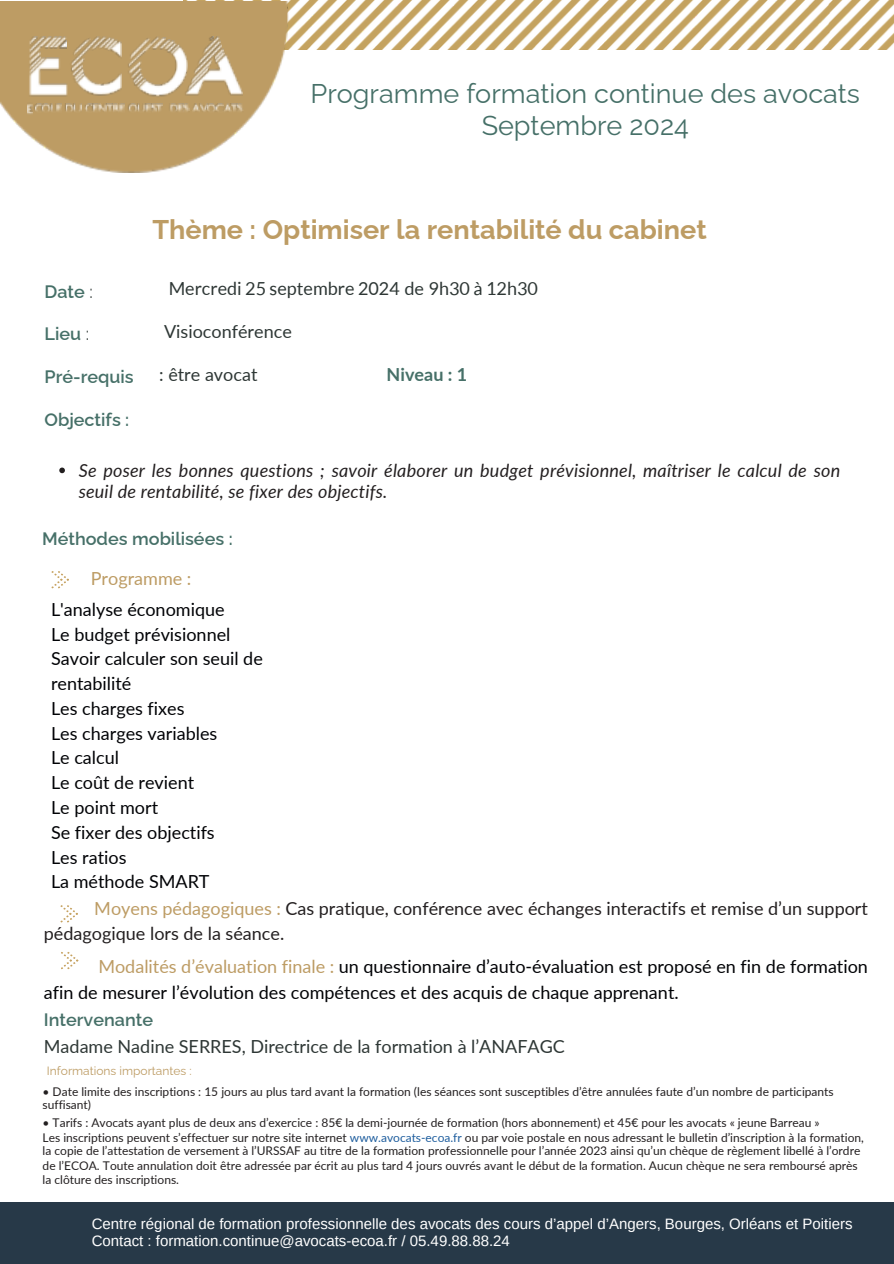
<style>
.page{position:relative;width:894px;height:1264px;background:#fff}
.page>*{position:absolute;margin:0;border:0;box-sizing:border-box;transform-origin:0 0}
.t1{font:27px/31.5px "Raleway";color:#467068;text-align:center}
.t2{font:700 27px "Raleway";color:#bd9c64}
.t3{font:18px/24.8px "Lato";color:#000205}
.t4{font:italic 18px/21.3px "Lato";letter-spacing:.01em;color:#231f20}
.t5{font:18px/24.8px "Lato";color:#231f20}
.t6{font:18px "Lato";color:#2e3735}
.t7{font:600 18px "Raleway";color:#467068}
.t8{font:18px "Lato";color:#bd9c64}
.t9{font:700 18px "Lato";color:#467068}
.t10{font:15px/16.8px "Arimo";color:#fff}
.t11{font:12px/13.5px "Lato";color:#231f20}
.t12{font:12px "Raleway";color:#bd9c64}
.s1{font-weight:400;color:#2e3735}
.s2{color:#bd9c64}
.s3{font-family:"Raleway";font-weight:600;color:#467068}
.s4{color:#2e3735}
.s5{color:#1f5e9e}
</style>
<div class="page">
<img style="left:183px;top:0;width:710px;height:50px">
<svg style="left:51px;top:571px;width:18px;height:18px"></svg>
<svg style="left:60px;top:905px;width:18px;height:18px"></svg>
<svg style="left:61px;top:952px;width:18px;height:18px"></svg>
<img style="left:0;top:1px;width:288px;height:171px">
<svg style="left:27px;top:102px;width:135px;height:12px;background:#c0a577"></svg>
<svg style="left:168px;top:104px;width:75px;height:8px"></svg>
<img style="left:201px;top:36px;width:18px;height:4px">
<img style="left:197px;top:40px;width:23px;height:4px">
<img style="left:194px;top:44px;width:28px;height:10px">
<svg style="left:213px;top:48px;width:12px;height:6px"></svg>
<img style="left:188px;top:54px;width:54px;height:42px">
<img style="left:127px;top:36px;width:32px;height:24px">
<img style="left:127px;top:60px;width:11px;height:15px">
<svg style="left:152px;top:37px;width:28px;height:9px"></svg>
<svg style="left:129px;top:68px;width:9px;height:20px"></svg>
<img style="left:138px;top:46px;width:50px;height:51px">
<img style="left:69px;top:36px;width:31px;height:30px">
<img style="left:71px;top:57px;width:13px;height:6px">
<img style="left:90px;top:36px;width:17px;height:15px">
<img style="left:98px;top:36px;width:13px;height:14px">
<img style="left:102px;top:37px;width:14px;height:13px">
<svg style="left:107px;top:39px;width:12px;height:12px"></svg>
<svg style="left:71px;top:63px;width:15px;height:19px"></svg>
<img style="left:109px;top:40px;width:13px;height:18px">
<img style="left:75px;top:72px;width:46px;height:24px">
<img style="left:28px;top:36px;width:24px;height:21px">
<img style="left:42px;top:36px;width:6px;height:12px">
<img style="left:28px;top:51px;width:13px;height:4px">
<img style="left:28px;top:55px;width:14px;height:2px">
<img style="left:48px;top:36px;width:5px;height:12px">
<img style="left:28px;top:57px;width:40px;height:39px">
<svg style="left:53px;top:36px;width:13px;height:12px"></svg>
<div style="left:0;top:1201px;width:893px;height:62px;background:#273948"></div>
<svg style="left:59px;top:467px;width:6px;height:6px"></svg>
<h1 class="t1" style="left:310px;top:78px;width:551px">Programme formation continue des avocats<br>Septembre 2024</h1>
<h4 class="t7" style="left:44px;top:281px;width:50px">Date <span class="s1">:</span></h4>
<h4 class="t7" style="left:44px;top:323px;width:46px">Lieu <span class="s1">:</span></h4>
<h4 class="t7" style="left:44px;top:366px;width:91px">Pré-requis</h4>
<h4 class="t7" style="left:44px;top:409px;width:86px">Objectifs :</h4>
<h2 class="t2" style="left:152px;top:214px;width:555px">Thème : Optimiser la rentabilité du cabinet</h2>
<p class="t6" style="left:169px;top:278px;width:370px">Mercredi 25 septembre 2024 de 9h30 à 12h30</p>
<p class="t6" style="left:164px;top:320px;width:129px">Visioconférence</p>
<p class="t6" style="left:159px;top:363px;width:100px">: être avocat</p>
<p class="t9" style="left:386px;top:363px;width:82px">Niveau : 1</p>
<p class="t4" style="left:79px;top:459px;width:762px">Se poser les bonnes questions ; savoir élaborer un budget prévisionnel, maîtriser le calcul de son seuil de rentabilité, se fixer des objectifs.</p>
<h4 class="t7" style="left:42px;top:528px;width:192px">Méthodes mobilisées :</h4>
<h3 class="t8" style="left:91px;top:567px;width:102px">Programme :</h3>
<h4 class="t3" style="left:51px;top:596px;width:213px">L'analyse économique<br>Le budget prévisionnel<br>Savoir calculer son seuil de rentabilité<br>Les charges fixes<br>Les charges variables<br>Le calcul<br>Le coût de revient<br>Le point mort<br>Se fixer des objectifs<br>Les ratios<br>La méthode SMART</h4>
<h4 class="t5" style="left:44px;top:895px;width:825px;text-indent:50px"><span class="s2">Moyens pédagogiques :</span> Cas pratique, conférence avec échanges interactifs et remise d’un support pédagogique lors de la séance.</h4>
<h4 class="t3" style="left:44px;top:953px;width:825px;line-height:26.7px;text-indent:54px"><span class="s2">Modalités d’évaluation finale :</span> un questionnaire d’auto-évaluation est proposé en fin de formation afin de mesurer l’évolution des compétences et des acquis de chaque apprenant.<br><span class="s3">Intervenante<br></span><span class="s4">Madame Nadine SERRES, Directrice de la formation à l’ANAFAGC</span></h4>
<p class="t12" style="left:47px;top:1063px;width:146px">Informations importantes :</p>
<h4 class="t11" style="left:43px;top:1084px;width:792px">• Date limite des inscriptions : 15 jours au plus tard avant la formation (les séances sont susceptibles d’être annulées faute d’un nombre de participants suffisant)</h4>
<p class="t11" style="left:43px;top:1115px;width:778px">• Tarifs : Avocats ayant plus de deux ans d’exercice : 85€ la demi-journée de formation (hors abonnement) et 45€ pour les avocats « jeune Barreau »</p>
<p class="t11" style="left:43px;top:1130px;width:822px">Les inscriptions peuvent s’effectuer sur notre site internet <span class="s5">www.avocats-ecoa.fr</span> ou par voie postale en nous adressant le bulletin d’inscription à la formation,</p>
<p class="t11" style="left:43px;top:1143px;width:819px">la copie de l’attestation de versement à l’URSSAF au titre de la formation professionnelle pour l’année 2023 ainsi qu’un chèque de règlement libellé à l’ordre</p>
<p class="t11" style="left:43px;top:1158px;width:816px">de l’ECOA. Toute annulation doit être adressée par écrit au plus tard 4 jours ouvrés avant le début de la formation. Aucun chèque ne sera remboursé après</p>
<p class="t11" style="left:43px;top:1172px;width:138px">la clôture des inscriptions.</p>
<p class="t10" style="left:92px;top:1215px;width:762px">Centre régional de formation professionnelle des avocats des cours d’appel d’Angers, Bourges, Orléans et Poitiers<br>Contact : formation.continue@avocats-ecoa.fr / 05.49.88.88.24</p>
</div>
